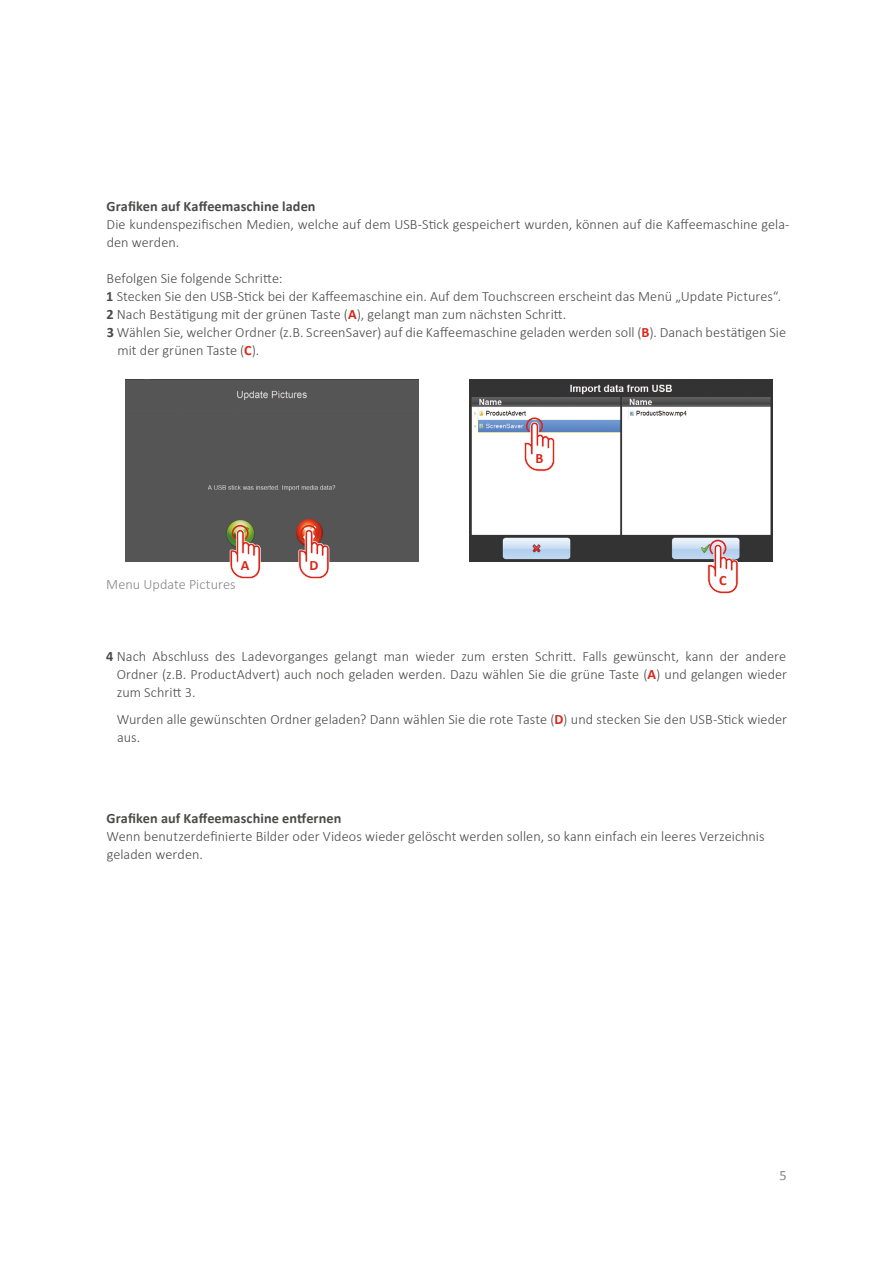
<style>
.page{position:relative;width:893px;height:1263px;background:#fff}
.page>*{position:absolute;margin:0;border:0;box-sizing:border-box;transform-origin:0 0}
.t1{font:300 14.25px/18px "Calibri";color:#4a4a49}
.t2{font:700 14.25px "Calibri";letter-spacing:.005em;color:#4a4a49}
.t3{font:300 14.25px "Calibri";color:#878787}
.t4{font:700 14.25px "Calibri";color:#db261b}
.t5{font:14.25px "Calibri";color:#878787}
.s1{font-weight:700}
.s2{font-weight:700;color:#db261b}
</style>
<div class="page">
<div style="left:125px;top:380px;width:294px;height:182px;background:#565555"></div>
<img style="left:469px;top:380px;width:303px;height:182px">
<svg style="left:230px;top:525px;width:31px;height:54px"></svg>
<svg style="left:524px;top:417px;width:31px;height:54px"></svg>
<svg style="left:707px;top:540px;width:31px;height:54px"></svg>
<svg style="left:298px;top:525px;width:31px;height:54px"></svg>
<p class="t2" style="left:107px;top:197px;width:211px">Grafiken auf Kaffeemaschine laden</p>
<p class="t1" style="left:107px;top:215px;width:685px">Die kundenspezifischen Medien, welche auf dem USB-Stick gespeichert wurden, können auf die Kaffeemaschine gela&shy;den werden.</p>
<p class="t1" style="left:107px;top:269px;width:178px">Befolgen Sie folgende Schritte:</p>
<p class="t1" style="left:106px;top:287px;width:677px"><span class="s1">1</span> Stecken Sie den USB-Stick bei der Kaffeemaschine ein. Auf dem Touchscreen erscheint das Menü „Update Pictures“.</p>
<p class="t1" style="left:106px;top:305px;width:461px"><span class="s1">2</span> Nach Bestätigung mit der grünen Taste (<span class="s2">A</span>), gelangt man zum nächsten Schritt.</p>
<p class="t1" style="left:107px;top:323px;width:681px"><span class="s1">3</span> Wählen Sie, welcher Ordner (z.B. ScreenSaver) auf die Kaffeemaschine geladen werden soll (<span class="s2">B</span>). Danach bestätigen Sie</p>
<p class="t1" style="left:117px;top:341px;width:143px">mit der grünen Taste (<span class="s2">C</span>).</p>
<p class="t4" style="left:241px;top:556px;width:10px">A</p>
<p class="t3" style="left:106px;top:575px;width:131px">Menu Update Pictures</p>
<p class="t4" style="left:309px;top:556px;width:10px">D</p>
<p class="t4" style="left:535px;top:449px;width:9px">B</p>
<p class="t4" style="left:719px;top:571px;width:9px">C</p>
<p class="t1" style="left:117px;top:647px;width:672px;text-align:justify;text-indent:-11px"><span class="s1">4</span> Nach Abschluss des Ladevorganges gelangt man wieder zum ersten Schritt. Falls gewünscht, kann der andere Ordner (z.B. ProductAdvert) auch noch geladen werden. Dazu wählen Sie die grüne Taste (<span class="s2">A</span>) und gelangen wieder zum Schritt 3.</p>
<p class="t1" style="left:117px;top:710px;width:672px">Wurden alle gewünschten Ordner geladen? Dann wählen Sie die rote Taste (<span class="s2">D</span>) und stecken Sie den USB-Stick wieder aus.</p>
<p class="t2" style="left:107px;top:809px;width:236px">Grafiken auf Kaffeemaschine entfernen</p>
<p class="t1" style="left:107px;top:827px;width:659px">Wenn benutzerdefinierte Bilder oder Videos wieder gelöscht werden sollen, so kann einfach ein leeres Verzeichnis geladen werden.</p>
<p class="t5" style="left:779px;top:1166px;width:9px">5</p>
</div>
